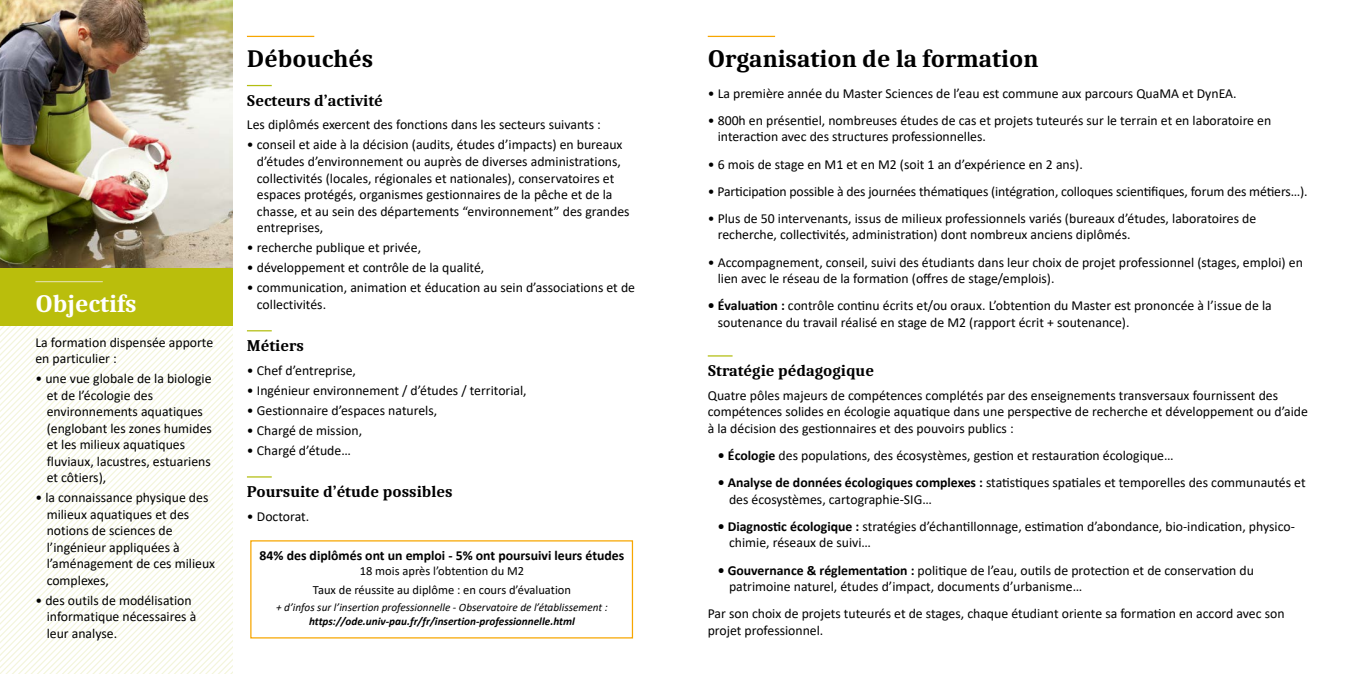
<style>
.page{position:relative;width:1347px;height:674px;background:#fff}
.page>*{position:absolute;margin:0;border:0;box-sizing:border-box;transform-origin:0 0}
.t1{font:700 25px "Caladea";color:#000}
.t2{font:700 25px "Caladea";color:#fff}
.t3{font:700 16.25px "Caladea";color:#000}
.t4{font:13.75px/16.5px "Calibri";color:#000}
.t5{font:700 13.75px "Calibri";color:#000}
.t6{font:12.5px/18.5px "Calibri";color:#000;text-align:center}
.t7{font:italic 11.25px "Calibri";color:#000}
.t8{font:italic 700 11.25px "Calibri";color:#000}
.s1{font-weight:700}
</style>
<div class="page">
<svg style="left:0;top:325px;width:7px;height:348px"></svg>
<svg style="left:7px;top:325px;width:13px;height:348px"></svg>
<svg style="left:20px;top:325px;width:13px;height:348px"></svg>
<svg style="left:33px;top:325px;width:12px;height:348px"></svg>
<svg style="left:45px;top:325px;width:13px;height:348px"></svg>
<svg style="left:58px;top:325px;width:174px;height:348px"></svg>
<hr style="left:707px;top:36px;width:68px;height:1px;background:#f7a600">
<svg style="left:707px;top:355px;width:25px;height:1px"></svg>
<hr style="left:247px;top:36px;width:67px;height:1px;background:#f7a600">
<svg style="left:247px;top:85px;width:25px;height:1px"></svg>
<svg style="left:247px;top:330px;width:25px;height:1px"></svg>
<svg style="left:247px;top:476px;width:25px;height:1px"></svg>
<img style="left:0;top:0;width:232px;height:268px">
<div style="left:0;top:268px;width:232px;height:57px;background:#babe0c"></div>
<hr style="left:35px;top:281px;width:68px;height:1px;background:#dfdd98">
<h1 class="t2" style="left:35px;top:288px;width:103px">Objectifs</h1>
<p class="t4" style="left:35px;top:333px;width:179px">La formation dispensée apporte en particulier :</p>
<p class="t4" style="left:47px;top:370px;width:167px;text-indent:-11px">• une vue globale de la biologie et de l’écologie des environnements aquatiques (englobant les zones humides et les milieux aquatiques fluviaux, lacustres, estuariens et côtiers),</p>
<p class="t4" style="left:47px;top:489px;width:170px;text-indent:-11px">• la connaissance physique des milieux aquatiques et des notions de sciences de l’ingénieur appliquées à l’aménagement de ces milieux complexes,</p>
<p class="t4" style="left:47px;top:591px;width:151px;text-indent:-11px">• des outils de modélisation informatique nécessaires à leur analyse.</p>
<h1 class="t1" style="left:247px;top:43px;width:128px">Débouchés</h1>
<p class="t3" style="left:247px;top:90px;width:137px">Secteurs d’activité</p>
<p class="t4" style="left:247px;top:116px;width:355px">Les diplômés exercent des fonctions dans les secteurs suivants :</p>
<p class="t4" style="left:257px;top:136px;width:374px;text-indent:-10px">• conseil et aide à la décision (audits, études d’impacts) en bureaux d’études d’environnement ou auprès de diverses administrations, collectivités (locales, régionales et nationales), conservatoires et espaces protégés, organismes gestionnaires de la pêche et de la chasse, et au sein des départements “environnement” des grandes entreprises,</p>
<p class="t4" style="left:247px;top:239px;width:176px">• recherche publique et privée,</p>
<p class="t4" style="left:247px;top:259px;width:239px">• développement et contrôle de la qualité,</p>
<p class="t4" style="left:257px;top:279px;width:380px;text-indent:-10px">• communication, animation et éducation au sein d’associations et de collectivités.</p>
<p class="t3" style="left:247px;top:335px;width:58px">Métiers</p>
<p class="t4" style="left:247px;top:361px;width:111px">• Chef d’entreprise,</p>
<p class="t4" style="left:247px;top:381px;width:281px">• Ingénieur environnement / d’études / territorial,</p>
<p class="t4" style="left:247px;top:401px;width:192px">• Gestionnaire d’espaces naturels,</p>
<p class="t4" style="left:247px;top:421px;width:117px">• Chargé de mission,</p>
<p class="t4" style="left:247px;top:441px;width:105px">• Chargé d’étude…</p>
<p class="t3" style="left:247px;top:481px;width:207px">Poursuite d’étude possibles</p>
<p class="t4" style="left:247px;top:507px;width:64px">• Doctorat.</p>
<p class="t5" style="left:260px;top:545px;width:366px">84% des diplômés ont un emploi - 5% ont poursuivi leurs études</p>
<p class="t6" style="left:313px;top:561px;width:260px">18 mois après l’obtention du M2<br>Taux de réussite au diplôme : en cours d’évaluation</p>
<p class="t7" style="left:276px;top:599px;width:333px">+ d’infos sur l’insertion professionnelle - Observatoire de l’établissement :</p>
<p class="t8" style="left:309px;top:612px;width:267px">https://ode.univ-pau.fr/fr/insertion-professionnelle.html</p>
<h1 class="t1" style="left:707px;top:43px;width:332px">Organisation de la formation</h1>
<p class="t4" style="left:707px;top:85px;width:530px">• La première année du Master Sciences de l’eau est commune aux parcours QuaMA et DynEA.</p>
<p class="t4" style="left:717px;top:112px;width:555px;text-indent:-10px">• 800h en présentiel, nombreuses études de cas et projets tuteurés sur le terrain et en laboratoire en interaction avec des structures professionnelles.</p>
<p class="t4" style="left:707px;top:155px;width:376px">• 6 mois de stage en M1 et en M2 (soit 1 an d’expérience en 2 ans).</p>
<p class="t4" style="left:707px;top:182px;width:601px">• Participation possible à des journées thématiques (intégration, colloques scientifiques, forum des métiers…).</p>
<p class="t4" style="left:717px;top:210px;width:540px;text-indent:-10px">• Plus de 50 intervenants, issus de milieux professionnels variés (bureaux d’études, laboratoires de recherche, collectivités, administration) dont nombreux anciens diplômés.</p>
<p class="t4" style="left:717px;top:253px;width:586px;text-indent:-10px">• Accompagnement, conseil, suivi des étudiants dans leur choix de projet professionnel (stages, emploi) en lien avec le réseau de la formation (offres de stage/emplois).</p>
<p class="t4" style="left:717px;top:297px;width:555px;text-indent:-10px"><span class="s1">• Évaluation :</span> contrôle continu écrits et/ou oraux. L’obtention du Master est prononcée à l’issue de la soutenance du travail réalisé en stage de M2 (rapport écrit + soutenance).</p>
<p class="t3" style="left:707px;top:360px;width:168px">Stratégie pédagogique</p>
<p class="t4" style="left:707px;top:386px;width:601px">Quatre pôles majeurs de compétences complétés par des enseignements transversaux fournissent des compétences solides en écologie aquatique dans une perspective de recherche et développement ou d’aide à la décision des gestionnaires et des pouvoirs publics :</p>
<p class="t4" style="left:717px;top:446px;width:457px"><span class="s1">• Écologie</span> des populations, des écosystèmes, gestion et restauration écologique…</p>
<p class="t4" style="left:729px;top:473px;width:578px;text-indent:-11px"><span class="s1">• Analyse de données écologiques complexes :</span> statistiques spatiales et temporelles des communautés et des écosystèmes, cartographie-SIG…</p>
<p class="t4" style="left:729px;top:517px;width:567px;text-indent:-11px"><span class="s1">• Diagnostic écologique :</span> stratégies d’échantillonnage, estimation d’abondance, bio-indication, physico&shy;chimie, réseaux de suivi…</p>
<p class="t4" style="left:729px;top:561px;width:526px;text-indent:-11px"><span class="s1">• Gouvernance &amp; réglementation :</span> politique de l’eau, outils de protection et de conservation du patrimoine naturel, études d’impact, documents d’urbanisme…</p>
<p class="t4" style="left:707px;top:604px;width:578px">Par son choix de projets tuteurés et de stages, chaque étudiant oriente sa formation en accord avec son projet professionnel.</p>
</div>
